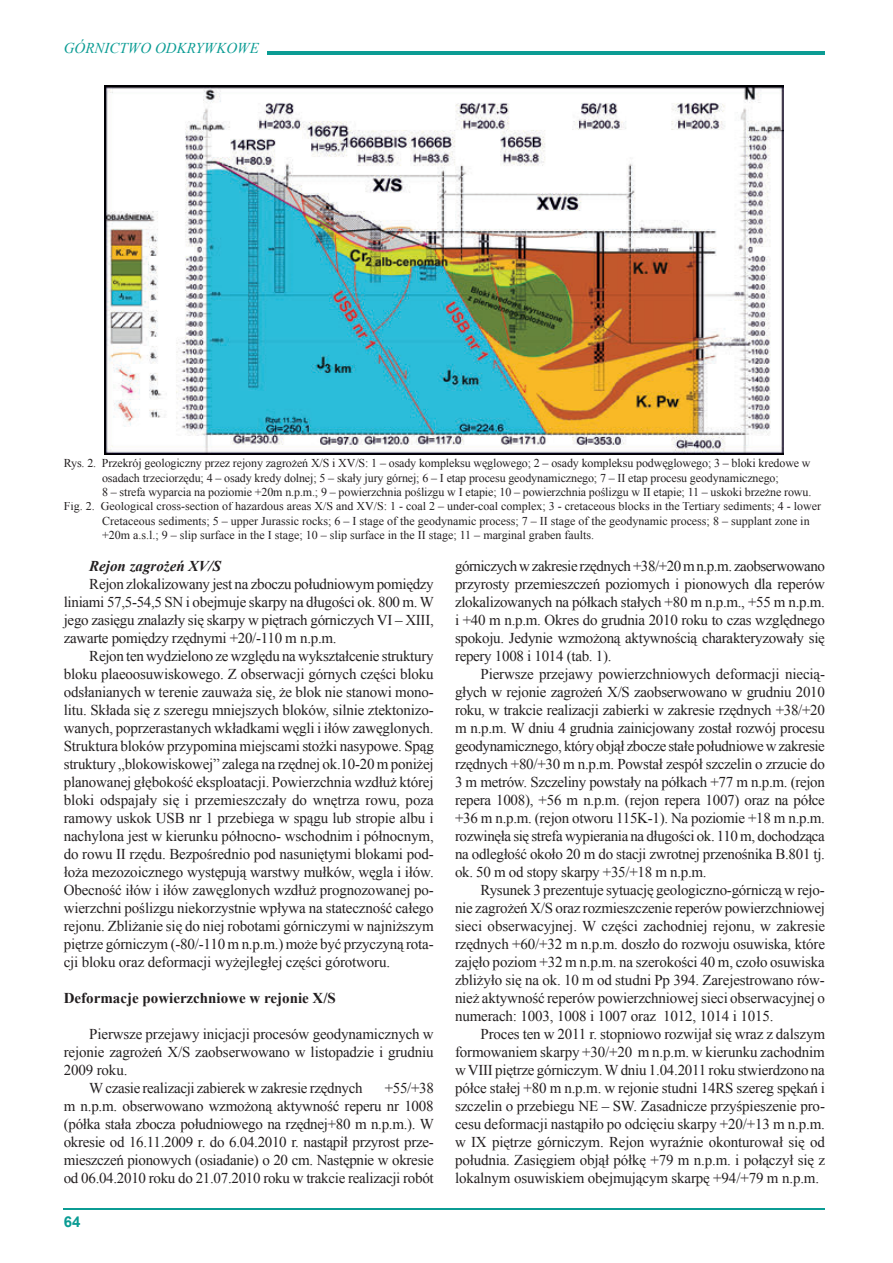
<style>
.page{position:relative;width:893px;height:1263px;background:#fff}
.page>*{position:absolute;margin:0;border:0;box-sizing:border-box;transform-origin:0 0}
.t1{font:15px/18px "Times New Roman";letter-spacing:-.01em;color:#231f20;text-align:justify}
.t2{font:700 15px "Times New Roman";color:#231f20}
.t3{font:italic 15px "Times New Roman";color:#0b9c94}
.t4{font:italic 700 15px "Times New Roman";color:#231f20}
.t5{font:700 15px "Arial";color:#0b9c94}
.t6{font:12px "Times New Roman";letter-spacing:-.01em;color:#231f20}
</style>
<div class="page">
<hr style="left:64px;top:1208px;width:761px;height:1px;background:#0b9c94">
<hr style="left:267px;top:51px;width:558px;height:3px;background:#0b9c94">
<img style="left:105px;top:85px;width:679px;height:369px">
<p class="t3" style="left:64px;top:37px;width:197px">GÓRNICTWO ODKRYWKOWE</p>
<p class="t6" style="left:64px;top:455px;width:748px">Rys. 2. Przekrój geologiczny przez rejony zagrożeń X/S i XV/S: 1 – osady kompleksu węglowego; 2 – osady kompleksu podwęglowego; 3 – bloki kredowe w</p>
<p class="t6" style="left:102px;top:469px;width:678px">osadach trzeciorzędu; 4 – osady kredy dolnej; 5 – skały jury górnej; 6 – I etap procesu geodynamicznego; 7 – II etap procesu geodynamicznego;</p>
<p class="t6" style="left:102px;top:484px;width:711px">8 – strefa wyparcia na poziomie +20m n.p.m.; 9 – powierzchnia poślizgu w I etapie; 10 – powierzchnia poślizgu w II etapie; 11 – uskoki brzeżne rowu.</p>
<p class="t6" style="left:64px;top:498px;width:759px">Fig. 2. Geological cross-section of hazardous areas X/S and XV/S: 1 - coal 2 – under-coal complex; 3 - cretaceous blocks in the Tertiary sediments; 4 - lower</p>
<p class="t6" style="left:102px;top:513px;width:709px">Cretaceous sediments; 5 – upper Jurassic rocks; 6 – I stage of the geodynamic process; 7 – II stage of the geodynamic process; 8 – supplant zone in</p>
<p class="t6" style="left:102px;top:527px;width:493px">+20m a.s.l.; 9 – slip surface in the I stage; 10 – slip surface in the II stage; 11 – marginal graben faults.</p>
<p class="t4" style="left:89px;top:556px;width:133px">Rejon zagrożeń XV/S</p>
<p class="t1" style="left:64px;top:575px;width:372px;text-indent:26px">Rejon zlokalizowany jest na zboczu południowym pomiędzy liniami 57,5-54,5 SN i obejmuje skarpy na długości ok. 800 m. W jego zasięgu znalazły się skarpy w piętrach górniczych VI – XIII, zawarte pomiędzy rzędnymi +20/-110 m n.p.m.</p>
<p class="t1" style="left:64px;top:647px;width:372px;text-indent:26px">Rejon ten wydzielono ze względu na wykształcenie struktury bloku plaeoosuwiskowego. Z obserwacji górnych części bloku odsłanianych w terenie zauważa się, że blok nie stanowi mono&shy;litu. Składa się z szeregu mniejszych bloków, silnie ztektonizo&shy;wanych, poprzerastanych wkładkami węgli i iłów zawęglonych.<br>Struktura bloków przypomina miejscami stożki nasypowe. Spąg struktury „blokowiskowej” zalega na rzędnej ok.10-20 m poniżej planowanej głębokość eksploatacji. Powierzchnia wzdłuż której bloki odspajały się i przemieszczały do wnętrza rowu, poza ramowy uskok USB nr 1 przebiega w spągu lub stropie albu i nachylona jest w kierunku północno- wschodnim i północnym, do rowu II rzędu. Bezpośrednio pod nasuniętymi blokami pod&shy;łoża mezozoicznego występują warstwy mułków, węgla i iłów.<br>Obecność iłów i iłów zawęglonych wzdłuż prognozowanej po&shy;wierzchni poślizgu niekorzystnie wpływa na stateczność całego rejonu. Zbliżanie się do niej robotami górniczymi w najniższym piętrze górniczym (-80/-110 m n.p.m.) może być przyczyną rota&shy;cji bloku oraz deformacji wyżejległej części górotworu.</p>
<p class="t2" style="left:64px;top:988px;width:274px">Deformacje powierzchniowe w rejonie X/S</p>
<p class="t1" style="left:89px;top:1025px;width:346px">Pierwsze przejawy inicjacji procesów geodynamicznych w</p>
<p class="t1" style="left:64px;top:1043px;width:371px">rejonie zagrożeń X/S zaobserwowano w listopadzie i grudniu</p>
<p class="t1" style="left:64px;top:1061px;width:65px">2009 roku.</p>
<p class="t1" style="left:89px;top:1079px;width:275px">W czasie realizacji zabierek w zakresie rzędnych</p>
<p class="t1" style="left:64px;top:1079px;width:372px;text-indent:321px">+55/+38 m n.p.m. obserwowano wzmożoną aktywność reperu nr 1008 (półka stała zbocza południowego na rzędnej+80 m n.p.m.). W okresie od 16.11.2009 r. do 6.04.2010 r. nastąpił przyrost prze&shy;mieszczeń pionowych (osiadanie) o 20 cm. Następnie w okresie od 06.04.2010 roku do 21.07.2010 roku w trakcie realizacji robót</p>
<p class="t5" style="left:64px;top:1212px;width:18px">64</p>
<p class="t1" style="left:455px;top:557px;width:372px">górniczych w zakresie rzędnych +38/+20 m n.p.m. zaobserwowano przyrosty przemieszczeń poziomych i pionowych dla reperów zlokalizowanych na półkach stałych +80 m n.p.m., +55 m n.p.m. i +40 m n.p.m. Okres do grudnia 2010 roku to czas względnego spokoju. Jedynie wzmożoną aktywnością charakteryzowały się repery 1008 i 1014 (tab. 1).</p>
<p class="t1" style="left:455px;top:665px;width:372px;text-indent:26px">Pierwsze przejawy powierzchniowych deformacji niecią&shy;głych w rejonie zagrożeń X/S zaobserwowano w grudniu 2010 roku, w trakcie realizacji zabierki w zakresie rzędnych +38/+20 m n.p.m. W dniu 4 grudnia zainicjowany został rozwój procesu geodynamicznego, który objął zbocze stałe południowe w zakresie rzędnych +80/+30 m n.p.m. Powstał zespół szczelin o zrzucie do 3 m metrów. Szczeliny powstały na półkach +77 m n.p.m. (rejon repera 1008), +56 m n.p.m. (rejon repera 1007) oraz na półce +36 m n.p.m. (rejon otworu 115K-1). Na poziomie +18 m n.p.m. rozwinęła się strefa wypierania na długości ok. 110 m, dochodząca na odległość około 20 m do stacji zwrotnej przenośnika B.801 tj. ok. 50 m od stopy skarpy +35/+18 m n.p.m.</p>
<p class="t1" style="left:455px;top:881px;width:372px;text-indent:26px">Rysunek 3 prezentuje sytuację geologiczno-górniczą w rejo&shy;nie zagrożeń X/S oraz rozmieszczenie reperów powierzchniowej sieci obserwacyjnej. W części zachodniej rejonu, w zakresie rzędnych +60/+32 m n.p.m. doszło do rozwoju osuwiska, które zajęło poziom +32 m n.p.m. na szerokości 40 m, czoło osuwiska zbliżyło się na ok. 10 m od studni Pp 394. Zarejestrowano rów&shy;nież aktywność reperów powierzchniowej sieci obserwacyjnej o numerach: 1003, 1008 i 1007 oraz 1012, 1014 i 1015.</p>
<p class="t1" style="left:455px;top:1025px;width:372px;text-indent:26px">Proces ten w 2011 r. stopniowo rozwijał się wraz z dalszym formowaniem skarpy +30/+20 m n.p.m. w kierunku zachodnim w VIII piętrze górniczym. W dniu 1.04.2011 roku stwierdzono na półce stałej +80 m n.p.m. w rejonie studni 14RS szereg spękań i szczelin o przebiegu NE – SW. Zasadnicze przyśpieszenie pro&shy;cesu deformacji nastąpiło po odcięciu skarpy +20/+13 m n.p.m. w IX piętrze górniczym. Rejon wyraźnie okonturował się od południa. Zasięgiem objął półkę +79 m n.p.m. i połączył się z lokalnym osuwiskiem obejmującym skarpę +94/+79 m n.p.m.</p>
</div>
